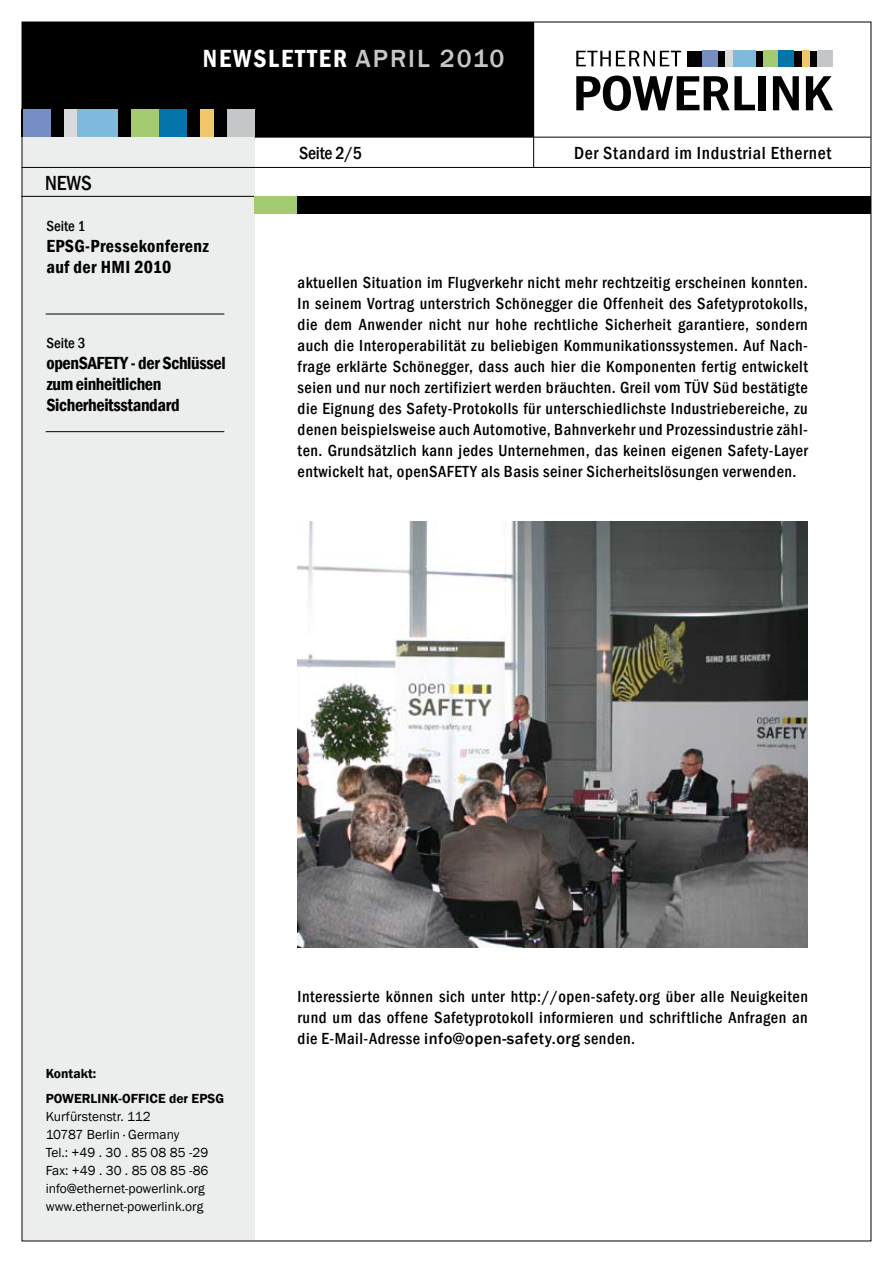
<style>
.page{position:relative;width:893px;height:1263px;background:#fff}
.page>*{position:absolute;margin:0;border:0;box-sizing:border-box;transform-origin:0 0}
.t1{font:600 condensed 25.5px "Franklin Gothic";letter-spacing:.075em;color:#fff}
.t2{font:500 condensed 21px "Franklin Gothic";color:#000}
.t3{font:600 condensed 18px/21px "Franklin Gothic";letter-spacing:-.02em;color:#000}
.t4{font:500 condensed 18px "Franklin Gothic";letter-spacing:.04em;color:#000}
.t5{font:600 condensed 18px/21px "Franklin Gothic";letter-spacing:.02em;color:#000}
.t6{font:500 condensed 16.5px/21px "Franklin Gothic";letter-spacing:.03em;color:#000;text-align:justify}
.t7{font:500 condensed 15px "Franklin Gothic";color:#000}
.t8{font:13.5px/18px "Franklin Gothic";color:#000}
.t9{font:600 13.5px/25.5px "Franklin Gothic";color:#000}
.s1{font-weight:500;font-stretch:normal;color:#c5c6c8}
.s2{font-stretch:normal}
</style>
<div class="page">
<div style="left:23px;top:135px;width:232px;height:1105px;background:#eceded"></div>
<hr style="left:22px;top:167px;width:848px;height:1px;background:#000">
<hr style="left:533px;top:22px;width:1px;height:145px;background:#000">
<hr style="left:254px;top:137px;width:617px;height:1px;background:#000">
<div style="left:22px;top:22px;width:511px;height:115px;background:#000"></div>
<svg style="left:576px;top:76px;width:179px;height:35px"></svg>
<div style="left:759px;top:76px;width:7px;height:34px;background:#000"></div>
<svg style="left:773px;top:76px;width:26px;height:34px"></svg>
<svg style="left:806px;top:76px;width:27px;height:34px"></svg>
<div style="left:687px;top:51px;width:145px;height:15px;background:#000"></div>
<div style="left:702px;top:51px;width:15px;height:15px;background:#748ec3"></div>
<div style="left:725px;top:51px;width:8px;height:15px;background:#d9dadb"></div>
<div style="left:733px;top:51px;width:23px;height:15px;background:#7fb9db"></div>
<div style="left:763px;top:51px;width:16px;height:15px;background:#a4ca72"></div>
<div style="left:779px;top:51px;width:15px;height:15px;background:#0475aa"></div>
<div style="left:802px;top:51px;width:7px;height:15px;background:#f0c56c"></div>
<div style="left:817px;top:51px;width:15px;height:15px;background:#c5c6c8"></div>
<svg style="left:576px;top:51px;width:105px;height:15px"></svg>
<div style="left:23px;top:109px;width:27px;height:28px;background:#748ec3"></div>
<div style="left:64px;top:109px;width:13px;height:28px;background:#d9dadb"></div>
<div style="left:77px;top:109px;width:41px;height:28px;background:#7fb9db"></div>
<div style="left:132px;top:109px;width:27px;height:28px;background:#a4ca72"></div>
<div style="left:159px;top:109px;width:27px;height:28px;background:#0475aa"></div>
<div style="left:200px;top:109px;width:13px;height:28px;background:#f0c56c"></div>
<div style="left:227px;top:109px;width:27px;height:28px;background:#c5c6c8"></div>
<hr style="left:21px;top:196px;width:233px;height:1px;background:#000">
<hr style="left:46px;top:431px;width:178px;height:1px;background:#000">
<hr style="left:46px;top:314px;width:178px;height:1px;background:#000">
<div style="left:297px;top:197px;width:574px;height:17px;background:#000"></div>
<div style="left:255px;top:197px;width:42px;height:17px;background:#a4ca72"></div>
<img style="left:298px;top:522px;width:510px;height:426px">
<h1 class="t1" style="left:203px;top:41px;width:303px">NEWSLETTER <span class="s1">APRIL 2010</span></h1>
<p class="t2" style="left:45px;top:169px;width:48px">NEWS</p>
<p class="t7" style="left:46px;top:216px;width:40px">Seite 1</p>
<p class="t5" style="left:46px;top:235px;width:164px">EPSG-Pressekonferenz auf der HMI 2010</p>
<p class="t7" style="left:46px;top:333px;width:40px">Seite 3</p>
<p class="t3" style="left:46px;top:352px;width:181px">openSAFETY - der Schlüssel zum einheitlichen<br>Sicherheitsstandard</p>
<p class="t4" style="left:299px;top:141px;width:65px">Seite 2/5</p>
<p class="t4" style="left:574px;top:141px;width:259px">Der Standard im Industrial Ethernet</p>
<p class="t6" style="left:298px;top:272px;width:512px">aktuellen Situation im Flugverkehr nicht mehr rechtzeitig erscheinen konnten.<br>In seinem Vortrag unterstrich Schönegger die Offenheit des Safetyprotokolls, die dem Anwender nicht nur hohe rechtliche Sicherheit garantiere, sondern auch die Interoperabilität zu beliebigen Kommunikationssystemen. Auf Nach&shy;frage erklärte Schönegger, dass auch hier die Komponenten fertig entwickelt seien und nur noch zertifiziert werden bräuchten. Greil vom TÜV Süd bestätigte die Eignung des Safety-Protokolls für unterschiedlichste Industriebereiche, zu denen beispielsweise auch Automotive, Bahnverkehr und Prozessindustrie zähl&shy;ten. Grundsätzlich kann jedes Unternehmen, das keinen eigenen Safety-Layer entwickelt hat, openSAFETY als Basis seiner Sicherheitslösungen verwenden.</p>
<p class="t9" style="left:46px;top:1061px;width:180px">Kontakt:<br>POWERLINK-OFFICE der EPSG</p>
<p class="t8" style="left:46px;top:1108px;width:164px">Kurfürstenstr. 112<br>10787 Berlin · Germany<br>Tel.: +49 . 30 . 85 08 85 -29<br>Fax: +49 . 30 . 85 08 85 -86 info@ethernet-powerlink.org www.ethernet-powerlink.org</p>
<p class="t6" style="left:298px;top:986px;width:512px">Interessierte können sich unter http://open-safety.org über alle Neuigkeiten rund um das offene Safetyprotokoll informieren und schriftliche Anfragen an die E-Mail-Adresse <span class="s2">info@open-safety.org</span> senden.</p>
</div>
